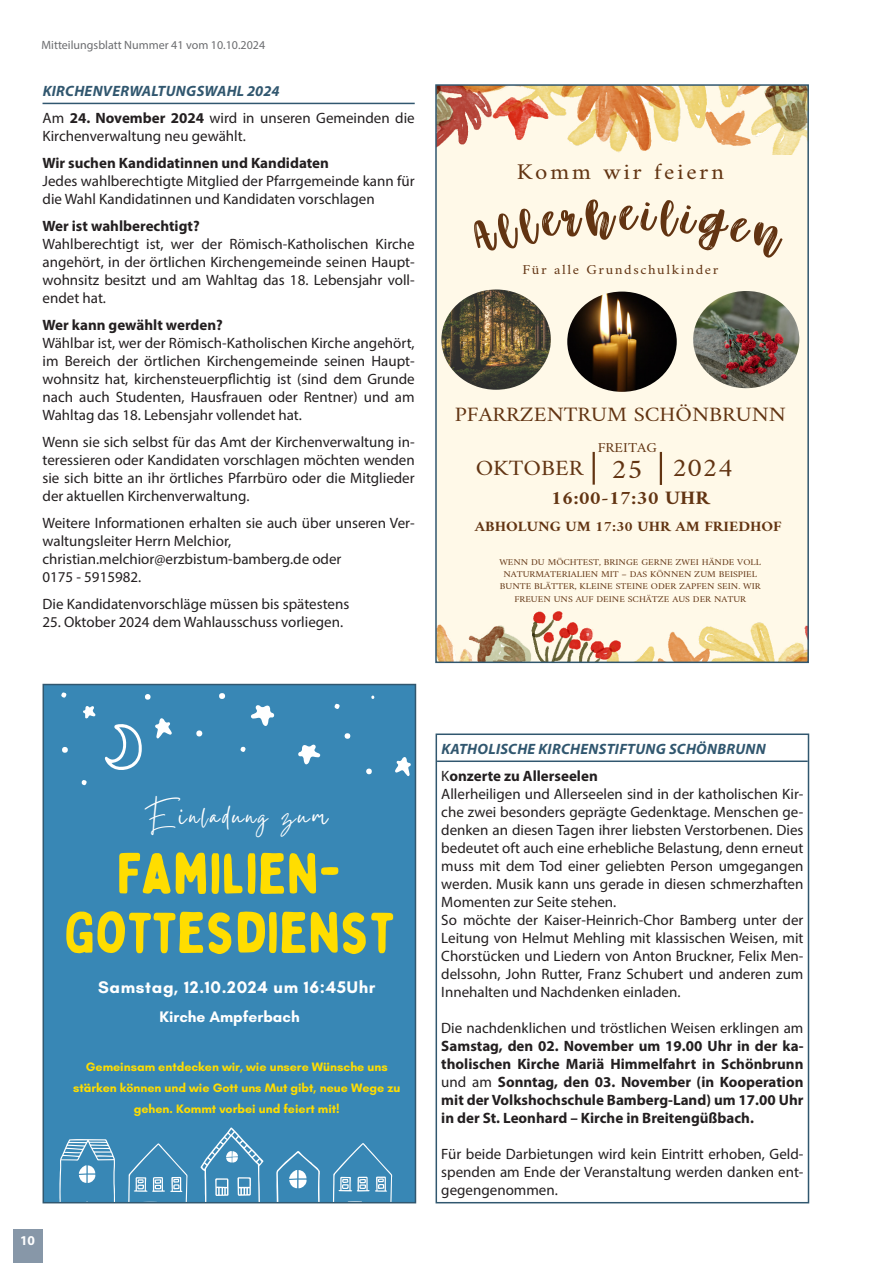
<style>
.page{position:relative;width:872px;height:1263px;background:#fff}
.page>*{position:absolute;margin:0;border:0;box-sizing:border-box;transform-origin:0 0}
.t1{font:57.45px "Bobby Jones Soft";color:#fd0}
.t2{font:57px "Bobby Jones Soft";color:#fd0}
.t3{font:51.6px "Better Together Script";color:#623412;scale:1.09 1}
.t4{font:33.6px "Gistesy";letter-spacing:.075em;color:#fff}
.t5{font:22.65px "Amiri";letter-spacing:.105em;color:#623412;scale:1.09 1}
.t6{font:22.05px "Amiri";color:#623412;scale:1.09 1}
.t7{font:20.7px "Amiri";color:#623412;scale:1.09 1}
.t8{font:700 19.35px "Amiri";color:#623412;scale:1.09 1}
.t9{font:700 17.1px "Glacial Indifference";letter-spacing:.04em;color:#fff}
.t10{font:700 15.6px "Glacial Indifference";color:#fff}
.Fließtext{font:15px/18px "Myriad Pro";color:#231f20;text-align:justify}
.Fließtext-2{font:700 15px/18px "Myriad Pro";color:#231f20;text-align:justify}
.Überschrift_H1{font:italic 700 15px "Myriad Pro";letter-spacing:.02em;color:#31576f}
.t11{font:700 14.4px "Amiri";color:#623412;scale:1.09 1}
.t12{font:13.8px "Amiri";letter-spacing:.105em;color:#623412;scale:1.09 1}
.t13{font:13.8px "Amiri";color:#623412;scale:1.09 1}
.t14{font:700 13.5px "Myriad Pro";color:#fff}
.t15{font:700 12.45px/21.1px "Glacial Indifference";color:#fd0;text-align:center}
.t16{font:12px "Myriad Pro";color:#6c6d70}
.t17{font:9px/12.5px "Amiri";color:#623412;text-align:center;scale:1.09 1}
.s1{font-weight:700}
.s2{font-size:27.6px}
.s3{font-size:26.1px}
.s4{font-weight:400}
</style>
<div class="page">
<hr style="left:43px;top:103px;width:372px;height:1px;background:#31576f">
<hr style="left:437px;top:760px;width:370px;height:2px;background:#31576f">
<div style="left:435px;top:733px;width:374px;height:470px;border:2px solid #31576f"></div>
<div style="left:436px;top:85px;width:372px;height:577px;background:#fff9e8"></div>
<img style="left:438px;top:611px;width:368px;height:49px">
<hr style="left:592px;top:452px;width:3px;height:33px;background:#623412">
<hr style="left:660px;top:452px;width:2px;height:33px;background:#623412">
<img style="left:438px;top:87px;width:368px;height:68px">
<img style="left:441px;top:289px;width:110px;height:101px">
<img style="left:567px;top:292px;width:109px;height:100px">
<img style="left:693px;top:291px;width:106px;height:97px">
<div style="left:435px;top:84px;width:374px;height:579px;border:2px solid #31576f"></div>
<div style="left:43px;top:684px;width:372px;height:518px;background:#3887b5"></div>
<svg style="left:105px;top:724px;width:37px;height:46px"></svg>
<svg style="left:155px;top:718px;width:17px;height:21px"></svg>
<svg style="left:83px;top:706px;width:13px;height:12px"></svg>
<svg style="left:251px;top:705px;width:23px;height:21px"></svg>
<svg style="left:196px;top:730px;width:6px;height:6px"></svg>
<svg style="left:219px;top:693px;width:6px;height:6px"></svg>
<svg style="left:62px;top:747px;width:6px;height:6px"></svg>
<svg style="left:145px;top:694px;width:6px;height:6px"></svg>
<svg style="left:59px;top:1139px;width:56px;height:61px"></svg>
<svg style="left:128px;top:1143px;width:59px;height:57px"></svg>
<svg style="left:333px;top:1143px;width:59px;height:57px"></svg>
<svg style="left:200px;top:1127px;width:63px;height:73px"></svg>
<svg style="left:276px;top:1151px;width:44px;height:49px"></svg>
<svg style="left:395px;top:757px;width:16px;height:19px"></svg>
<svg style="left:298px;top:744px;width:22px;height:21px"></svg>
<svg style="left:366px;top:768px;width:6px;height:6px"></svg>
<svg style="left:344px;top:733px;width:6px;height:6px"></svg>
<svg style="left:334px;top:704px;width:6px;height:5px"></svg>
<svg style="left:240px;top:747px;width:5px;height:5px"></svg>
<svg style="left:82px;top:780px;width:5px;height:5px"></svg>
<svg style="left:61px;top:692px;width:5px;height:6px"></svg>
<div style="left:43px;top:684px;width:373px;height:519px;border:2px solid #31576f"></div>
<div style="left:13px;top:1229px;width:30px;height:34px;background:#8797a8"></div>
<p class="t16" style="left:41px;top:38px;width:225px">Mitteilungsblatt Nummer 41 vom 10.10.2024</p>
<p class="Überschrift_H1" style="left:43px;top:81px;width:238px">KIRCHENVERWALTUNGSWAHL 2024</p>
<p class="Fließtext" style="left:43px;top:109px;width:374px">Am <span class="s1">24. November 2024</span> wird in unseren Gemeinden die<br>Kirchenverwaltung neu gewählt.</p>
<p class="Fließtext-2" style="left:43px;top:153px;width:288px">Wir suchen Kandidatinnen und Kandidaten</p>
<p class="Fließtext" style="left:43px;top:172px;width:374px">Jedes wahlberechtigte Mitglied der Pfarrgemeinde kann für die Wahl Kandidatinnen und Kandidaten vorschlagen</p>
<p class="Fließtext-2" style="left:43px;top:216px;width:159px">Wer ist wahlberechtigt?</p>
<p class="Fließtext" style="left:43px;top:235px;width:374px">Wahlberechtigt ist, wer der Römisch-Katholischen Kirche angehört, in der örtlichen Kirchengemeinde seinen Haupt&shy;wohnsitz besitzt und am Wahltag das 18. Lebensjahr voll&shy;endet hat.</p>
<p class="Fließtext-2" style="left:43px;top:315px;width:182px">Wer kann gewählt werden?</p>
<p class="Fließtext" style="left:43px;top:334px;width:374px">Wählbar ist, wer der Römisch-Katholischen Kirche angehört, im Bereich der örtlichen Kirchengemeinde seinen Haupt&shy;wohnsitz hat, kirchensteuerpflichtig ist (sind dem Grunde nach auch Studenten, Hausfrauen oder Rentner) und am Wahltag das 18. Lebensjahr vollendet hat.</p>
<p class="Fließtext" style="left:43px;top:433px;width:374px">Wenn sie sich selbst für das Amt der Kirchenverwaltung in&shy;teressieren oder Kandidaten vorschlagen möchten wenden sie sich bitte an ihr örtliches Pfarrbüro oder die Mitglieder der aktuellen Kirchenverwaltung.</p>
<p class="Fließtext" style="left:43px;top:514px;width:374px">Weitere Informationen erhalten sie auch über unseren Ver&shy;waltungsleiter Herrn Melchior,</p>
<p class="Fließtext" style="left:43px;top:550px;width:300px">christian.melchior@erzbistum-bamberg.de oder</p>
<p class="Fließtext" style="left:43px;top:568px;width:100px">0175 - 5915982.</p>
<p class="Fließtext" style="left:43px;top:595px;width:308px">Die Kandidatenvorschläge müssen bis spätestens</p>
<p class="Fließtext" style="left:43px;top:613px;width:302px">25. Oktober 2024 dem Wahlausschuss vorliegen.</p>
<p class="t5" style="left:517px;top:158px;width:192px">Komm wir feiern</p>
<p class="t3" style="left:619px;top:192px;width:17px">e</p>
<p class="t12" style="left:522px;top:261px;width:181px">Für alle Grundschulkinder</p>
<p class="t7" style="left:455px;top:402px;width:305px">PFARRZENTRUM SCHÖNBRUNN</p>
<p class="t13" style="left:597px;top:440px;width:56px">FREITAG</p>
<p class="t6" style="left:476px;top:455px;width:237px">OKTOBER <span class="s2">25</span> <span class="s3">2024</span></p>
<p class="t8" style="left:551px;top:486px;width:147px">16:00-17:30 UHR</p>
<p class="t11" style="left:475px;top:517px;width:283px">ABHOLUNG UM 17:30 UHR AM FRIEDHOF</p>
<p class="t17" style="left:499px;top:555px;width:242px">WENN DU MÖCHTEST, BRINGE GERNE ZWEI HÄNDE VOLL NATURMATERIALIEN MIT – DAS KÖNNEN ZUM BEISPIEL BUNTE BLÄTTER, KLEINE STEINE ODER ZAPFEN SEIN. WIR FREUEN UNS AUF DEINE SCHÄTZE AUS DER NATUR</p>
<p class="t4" style="left:146px;top:793px;width:183px">Einladung zum</p>
<p class="t2" style="left:117px;top:838px;width:226px">FAMILIEN-</p>
<p class="t1" style="left:64px;top:897px;width:332px">GOTTESDIENST</p>
<p class="t9" style="left:98px;top:976px;width:279px">Samstag, 12.10.2024 um 16:45Uhr</p>
<p class="t10" style="left:159px;top:1007px;width:142px">Kirche Ampferbach</p>
<p class="t15" style="left:73px;top:1056px;width:329px">Gemeinsam entdecken wir, wie unsere Wünsche uns stärken können und wie Gott uns Mut gibt, neue Wege zu gehen. Kommt vorbei und feiert mit!</p>
<p class="t14" style="left:20px;top:1231px;width:16px">10</p>
<p class="Überschrift_H1" style="left:441px;top:739px;width:326px">KATHOLISCHE KIRCHENSTIFTUNG SCHÖNBRUNN</p>
<p class="Fließtext-2" style="left:441px;top:766px;width:158px"><span class="s4">K</span>onzerte zu Allerseelen</p>
<p class="Fließtext" style="left:441px;top:784px;width:364px">Allerheiligen und Allerseelen sind in der katholischen Kir&shy;che zwei besonders geprägte Gedenktage. Menschen ge&shy;denken an diesen Tagen ihrer liebsten Verstorbenen. Dies bedeutet oft auch eine erhebliche Belastung, denn erneut muss mit dem Tod einer geliebten Person umgegangen werden. Musik kann uns gerade in diesen schmerzhaften Momenten zur Seite stehen.</p>
<p class="Fließtext" style="left:441px;top:910px;width:364px">So möchte der Kaiser-Heinrich-Chor Bamberg unter der Leitung von Helmut Mehling mit klassischen Weisen, mit Chorstücken und Liedern von Anton Bruckner, Felix Men&shy;delssohn, John Rutter, Franz Schubert und anderen zum Innehalten und Nachdenken einladen.</p>
<p class="Fließtext-2" style="left:441px;top:1018px;width:364px"><span class="s4">Die nachdenklichen und tröstlichen Weisen erklingen am </span>Samstag, den 02. November um 19.00 Uhr in der ka&shy;tholischen Kirche Mariä Himmelfahrt in Schönbrunn <span class="s4">und am</span> Sonntag, den 03. November (in Kooperation mit der Volkshochschule Bamberg-Land) um 17.00 Uhr in der St. Leonhard – Kirche in Breitengüßbach.</p>
<p class="Fließtext" style="left:441px;top:1144px;width:364px">Für beide Darbietungen wird kein Eintritt erhoben, Geld&shy;spenden am Ende der Veranstaltung werden danken ent&shy;gegengenommen.</p>
</div>
